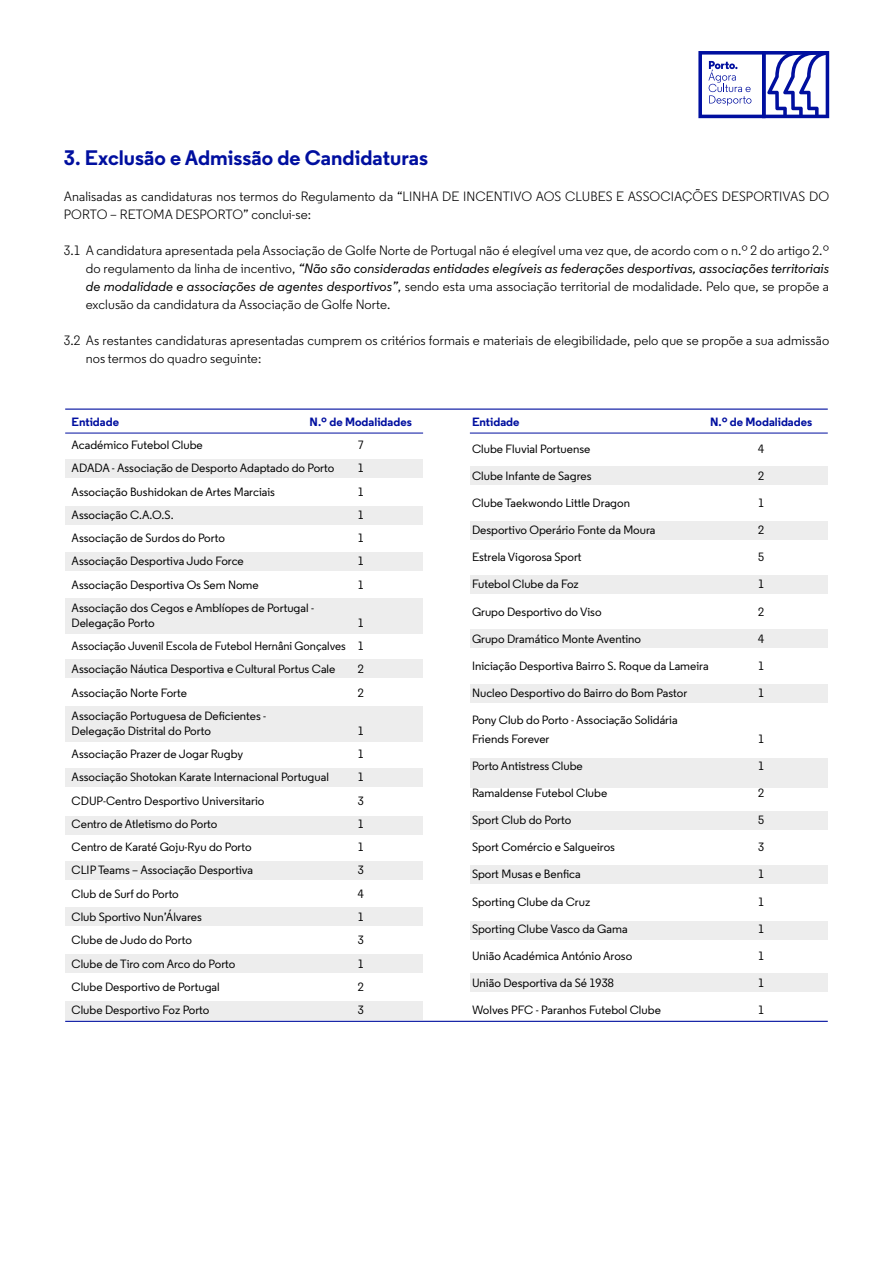
<style>
.page{position:relative;width:893px;height:1263px;background:#fff}
.page>*{position:absolute;margin:0;border:0;box-sizing:border-box;transform-origin:0 0}
.t1{font:700 21px "Regular";color:#000f9f}
.t2{font:13.5px/18px "Regular";letter-spacing:.005em;color:#000}
.t3{font:500 12px/14.9px "Regular";color:#000}
.t4{font:700 12px "Regular";color:#000f9f}
.s1{font-weight:500;font-style:italic}
</style>
<div class="page">
<svg style="left:698px;top:51px;width:131px;height:67px"></svg>
<div style="left:65px;top:598px;width:358px;height:36px;background:#ededed"></div>
<div style="left:65px;top:706px;width:358px;height:36px;background:#ededed"></div>
<div style="left:65px;top:459px;width:358px;height:18px;background:#ededed"></div>
<div style="left:470px;top:466px;width:358px;height:19px;background:#ededed"></div>
<div style="left:470px;top:521px;width:358px;height:19px;background:#ededed"></div>
<div style="left:470px;top:575px;width:358px;height:19px;background:#ededed"></div>
<div style="left:470px;top:629px;width:358px;height:19px;background:#ededed"></div>
<div style="left:470px;top:684px;width:358px;height:19px;background:#ededed"></div>
<div style="left:470px;top:758px;width:358px;height:19px;background:#ededed"></div>
<div style="left:470px;top:769px;width:358px;height:19px;background:#ededed"></div>
<div style="left:470px;top:811px;width:358px;height:19px;background:#ededed"></div>
<div style="left:470px;top:865px;width:358px;height:19px;background:#ededed"></div>
<div style="left:470px;top:921px;width:358px;height:19px;background:#ededed"></div>
<div style="left:470px;top:973px;width:358px;height:19px;background:#ededed"></div>
<div style="left:65px;top:506px;width:358px;height:19px;background:#ededed"></div>
<div style="left:65px;top:552px;width:358px;height:19px;background:#ededed"></div>
<div style="left:65px;top:659px;width:358px;height:19px;background:#ededed"></div>
<div style="left:65px;top:768px;width:358px;height:19px;background:#ededed"></div>
<div style="left:65px;top:816px;width:358px;height:19px;background:#ededed"></div>
<div style="left:65px;top:861px;width:358px;height:19px;background:#ededed"></div>
<div style="left:65px;top:907px;width:358px;height:19px;background:#ededed"></div>
<div style="left:65px;top:954px;width:358px;height:19px;background:#ededed"></div>
<div style="left:65px;top:1001px;width:358px;height:19px;background:#ededed"></div>
<hr style="left:65px;top:409px;width:763px;height:1px;background:#000f9f">
<hr style="left:65px;top:1021px;width:763px;height:1px;background:#000f9f">
<hr style="left:65px;top:433px;width:358px;height:1px;background:#000f9f">
<hr style="left:470px;top:433px;width:358px;height:1px;background:#000f9f">
<h1 class="t1" style="left:64px;top:144px;width:366px">3. Exclusão e Admissão de Candidaturas</h1>
<p class="t2" style="left:64px;top:187px;width:767px">Analisadas as candidaturas nos termos do Regulamento da “LINHA DE INCENTIVO AOS CLUBES E ASSOCIAÇÕES DESPORTIVAS DO<br>PORTO – RETOMA DESPORTO” conclui-se:</p>
<p class="t2" style="left:86px;top:241px;width:745px;text-align:justify;text-indent:-22px">3.1 A candidatura apresentada pela Associação de Golfe Norte de Portugal não é elegível uma vez que, de acordo com o n.º 2 do artigo 2.º do regulamento da linha de incentivo, <span class="s1">“Não são consideradas entidades elegíveis as federações desportivas, associações territoriais de modalidade e associações de agentes desportivos”</span>, sendo esta uma associação territorial de modalidade. Pelo que, se propõe a exclusão da candidatura da Associação de Golfe Norte.</p>
<p class="t2" style="left:86px;top:331px;width:745px;text-indent:-22px">3.2 As restantes candidaturas apresentadas cumprem os critérios formais e materiais de elegibilidade, pelo que se propõe a sua admissão nos termos do quadro seguinte:</p>
<p class="t4" style="left:72px;top:414px;width:49px">Entidade</p>
<p class="t4" style="left:310px;top:414px;width:104px">N.º de Modalidades</p>
<p class="t3" style="left:72px;top:437px;width:133px">Académico Futebol Clube</p>
<p class="t3" style="left:358px;top:437px;width:8px">7</p>
<p class="t3" style="left:72px;top:461px;width:264px">ADADA - Associação de Desporto Adaptado do Porto</p>
<p class="t3" style="left:358px;top:461px;width:8px">1</p>
<p class="t3" style="left:72px;top:484px;width:205px">Associação Bushidokan de Artes Marciais</p>
<p class="t3" style="left:358px;top:484px;width:8px">1</p>
<p class="t3" style="left:72px;top:507px;width:104px">Associação C.A.O.S.</p>
<p class="t3" style="left:358px;top:507px;width:8px">1</p>
<p class="t3" style="left:72px;top:530px;width:155px">Associação de Surdos do Porto</p>
<p class="t3" style="left:358px;top:530px;width:8px">1</p>
<p class="t3" style="left:72px;top:554px;width:174px">Associação Desportiva Judo Force</p>
<p class="t3" style="left:358px;top:554px;width:8px">1</p>
<p class="t3" style="left:72px;top:577px;width:189px">Associação Desportiva Os Sem Nome</p>
<p class="t3" style="left:358px;top:577px;width:8px">1</p>
<p class="t3" style="left:72px;top:600px;width:244px">Associação dos Cegos e Amblíopes de Portugal -<br>Delegação Porto</p>
<p class="t3" style="left:72px;top:611px;width:294px;line-height:23.2px;text-align:justify;text-indent:286px">1<br>Associação Juvenil Escola de Futebol Hernâni Gonçalves 1<br>Associação Náutica Desportiva e Cultural Portus Cale</p>
<p class="t3" style="left:358px;top:662px;width:8px">2</p>
<p class="t3" style="left:72px;top:685px;width:117px">Associação Norte Forte</p>
<p class="t3" style="left:358px;top:685px;width:8px">2</p>
<p class="t3" style="left:72px;top:708px;width:196px">Associação Portuguesa de Deficientes -<br>Delegação Distrital do Porto</p>
<p class="t3" style="left:358px;top:723px;width:8px">1</p>
<p class="t3" style="left:72px;top:746px;width:173px">Associação Prazer de Jogar Rugby</p>
<p class="t3" style="left:358px;top:746px;width:8px">1</p>
<p class="t3" style="left:72px;top:770px;width:259px">Associação Shotokan Karate Internacional Portugual</p>
<p class="t3" style="left:358px;top:770px;width:8px">1</p>
<p class="t3" style="left:72px;top:793px;width:194px">CDUP-Centro Desportivo Universitario</p>
<p class="t3" style="left:358px;top:793px;width:8px">3</p>
<p class="t3" style="left:72px;top:816px;width:147px">Centro de Atletismo do Porto</p>
<p class="t3" style="left:358px;top:816px;width:8px">1</p>
<p class="t3" style="left:72px;top:839px;width:182px">Centro de Karaté Goju-Ryu do Porto</p>
<p class="t3" style="left:358px;top:839px;width:8px">1</p>
<p class="t3" style="left:72px;top:863px;width:183px">CLIP Teams – Associação Desportiva</p>
<p class="t3" style="left:358px;top:863px;width:8px">3</p>
<p class="t3" style="left:72px;top:886px;width:109px">Club de Surf do Porto</p>
<p class="t3" style="left:358px;top:886px;width:8px">4</p>
<p class="t3" style="left:72px;top:909px;width:132px">Club Sportivo Nun’Álvares</p>
<p class="t3" style="left:358px;top:909px;width:8px">1</p>
<p class="t3" style="left:72px;top:933px;width:122px">Clube de Judo do Porto</p>
<p class="t3" style="left:358px;top:933px;width:8px">3</p>
<p class="t3" style="left:72px;top:956px;width:165px">Clube de Tiro com Arco do Porto</p>
<p class="t3" style="left:358px;top:956px;width:8px">1</p>
<p class="t3" style="left:72px;top:979px;width:150px">Clube Desportivo de Portugal</p>
<p class="t3" style="left:358px;top:979px;width:8px">2</p>
<p class="t3" style="left:72px;top:1002px;width:139px">Clube Desportivo Foz Porto</p>
<p class="t3" style="left:358px;top:1002px;width:8px">3</p>
<p class="t4" style="left:472px;top:414px;width:49px">Entidade</p>
<p class="t4" style="left:710px;top:414px;width:104px">N.º de Modalidades</p>
<p class="t3" style="left:472px;top:441px;width:120px">Clube Fluvial Portuense</p>
<p class="t3" style="left:758px;top:441px;width:8px">4</p>
<p class="t3" style="left:472px;top:468px;width:121px">Clube Infante de Sagres</p>
<p class="t3" style="left:758px;top:468px;width:8px">2</p>
<p class="t3" style="left:472px;top:495px;width:160px">Clube Taekwondo Little Dragon</p>
<p class="t3" style="left:758px;top:495px;width:8px">1</p>
<p class="t3" style="left:472px;top:523px;width:185px">Desportivo Operário Fonte da Moura</p>
<p class="t3" style="left:758px;top:523px;width:8px">2</p>
<p class="t3" style="left:472px;top:550px;width:111px">Estrela Vigorosa Sport</p>
<p class="t3" style="left:758px;top:550px;width:8px">5</p>
<p class="t3" style="left:472px;top:577px;width:108px">Futebol Clube da Foz</p>
<p class="t3" style="left:758px;top:577px;width:8px">1</p>
<p class="t3" style="left:472px;top:604px;width:131px">Grupo Desportivo do Viso</p>
<p class="t3" style="left:758px;top:604px;width:8px">2</p>
<p class="t3" style="left:472px;top:631px;width:171px">Grupo Dramático Monte Aventino</p>
<p class="t3" style="left:758px;top:631px;width:8px">4</p>
<p class="t3" style="left:472px;top:658px;width:238px">Iniciação Desportiva Bairro S. Roque da Lameira</p>
<p class="t3" style="left:758px;top:658px;width:8px">1</p>
<p class="t3" style="left:472px;top:685px;width:217px">Nucleo Desportivo do Bairro do Bom Pastor</p>
<p class="t3" style="left:758px;top:685px;width:8px">1</p>
<p class="t3" style="left:472px;top:711px;width:207px;line-height:18.6px">Pony Club do Porto - Associação Solidária<br>Friends Forever</p>
<p class="t3" style="left:758px;top:731px;width:8px">1</p>
<p class="t3" style="left:472px;top:758px;width:112px">Porto Antistress Clube</p>
<p class="t3" style="left:758px;top:758px;width:8px">1</p>
<p class="t3" style="left:472px;top:785px;width:137px">Ramaldense Futebol Clube</p>
<p class="t3" style="left:758px;top:785px;width:8px">2</p>
<p class="t3" style="left:472px;top:812px;width:101px">Sport Club do Porto</p>
<p class="t3" style="left:758px;top:812px;width:8px">5</p>
<p class="t3" style="left:472px;top:840px;width:145px">Sport Comércio e Salgueiros</p>
<p class="t3" style="left:758px;top:840px;width:8px">3</p>
<p class="t3" style="left:472px;top:867px;width:110px">Sport Musas e Benfica</p>
<p class="t3" style="left:758px;top:867px;width:8px">1</p>
<p class="t3" style="left:472px;top:894px;width:120px">Sporting Clube da Cruz</p>
<p class="t3" style="left:758px;top:894px;width:8px">1</p>
<p class="t3" style="left:472px;top:921px;width:157px">Sporting Clube Vasco da Gama</p>
<p class="t3" style="left:758px;top:921px;width:8px">1</p>
<p class="t3" style="left:472px;top:948px;width:162px">União Académica António Aroso</p>
<p class="t3" style="left:758px;top:948px;width:8px">1</p>
<p class="t3" style="left:472px;top:975px;width:143px">União Desportiva da Sé 1938</p>
<p class="t3" style="left:758px;top:975px;width:8px">1</p>
<p class="t3" style="left:472px;top:1002px;width:190px">Wolves PFC - Paranhos Futebol Clube</p>
<p class="t3" style="left:758px;top:1002px;width:8px">1</p>
</div>
